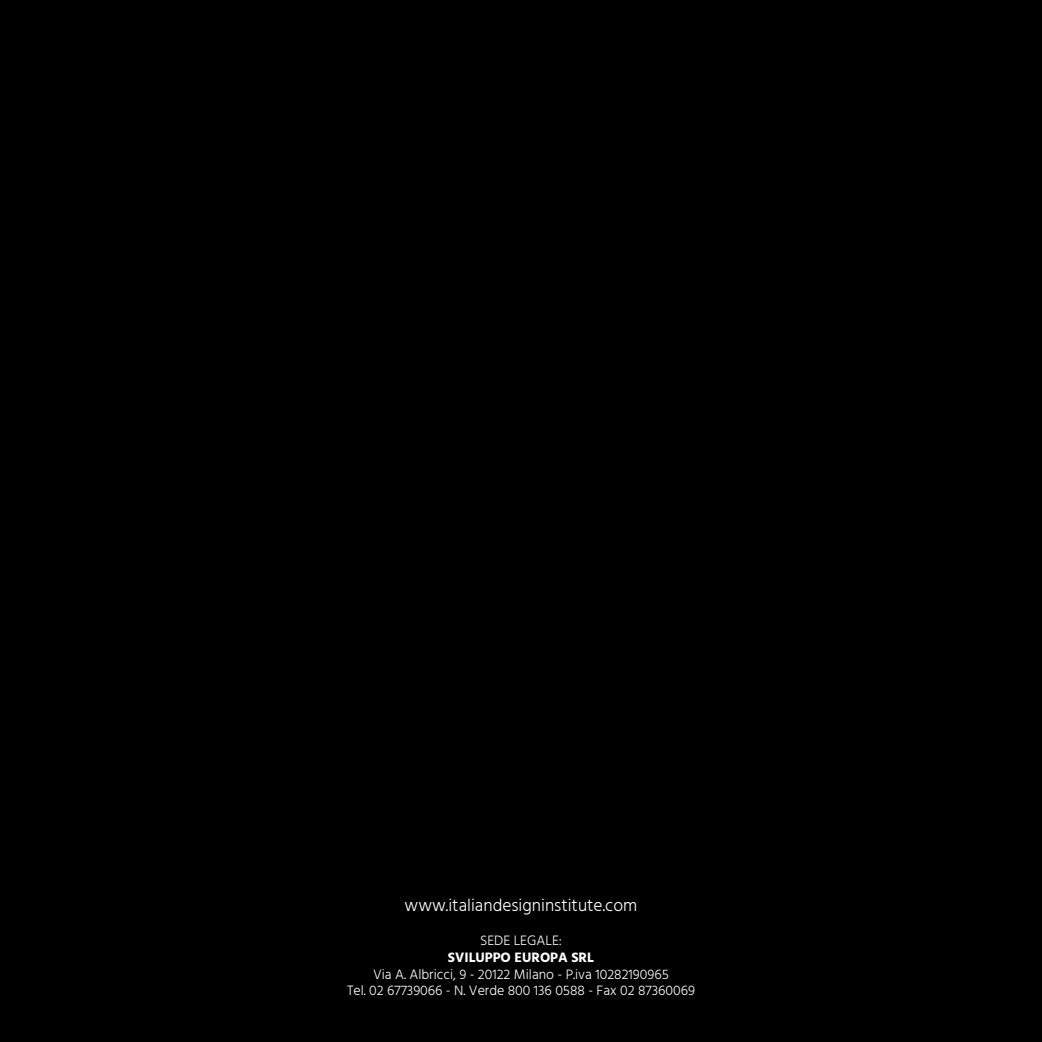
<style>
.page{position:relative;width:1042px;height:1042px;background:#000}
.page>*{position:absolute;margin:0;border:0;box-sizing:border-box;transform-origin:0 0}
.t1{font:300 17.5px "Hind";color:#fff}
.t2{font:300 14px/16.8px "Hind";color:#fff;text-align:center}
.t3{font:700 14px "Hind";color:#fff}
</style>
<div class="page">
<p class="t1" style="left:404px;top:894px;width:234px">www.italiandesigninstitute.com</p>
<p class="t2" style="left:480px;top:932px;width:83px">SEDE LEGALE:</p>
<p class="t3" style="left:448px;top:948px;width:147px">SVILUPPO EUROPA SRL</p>
<p class="t2" style="left:347px;top:966px;width:349px">Via A. Albricci, 9 - 20122 Milano - P.iva 10282190965<br>Tel. 02 67739066 - N. Verde 800 136 0588 - Fax 02 87360069</p>
</div>
